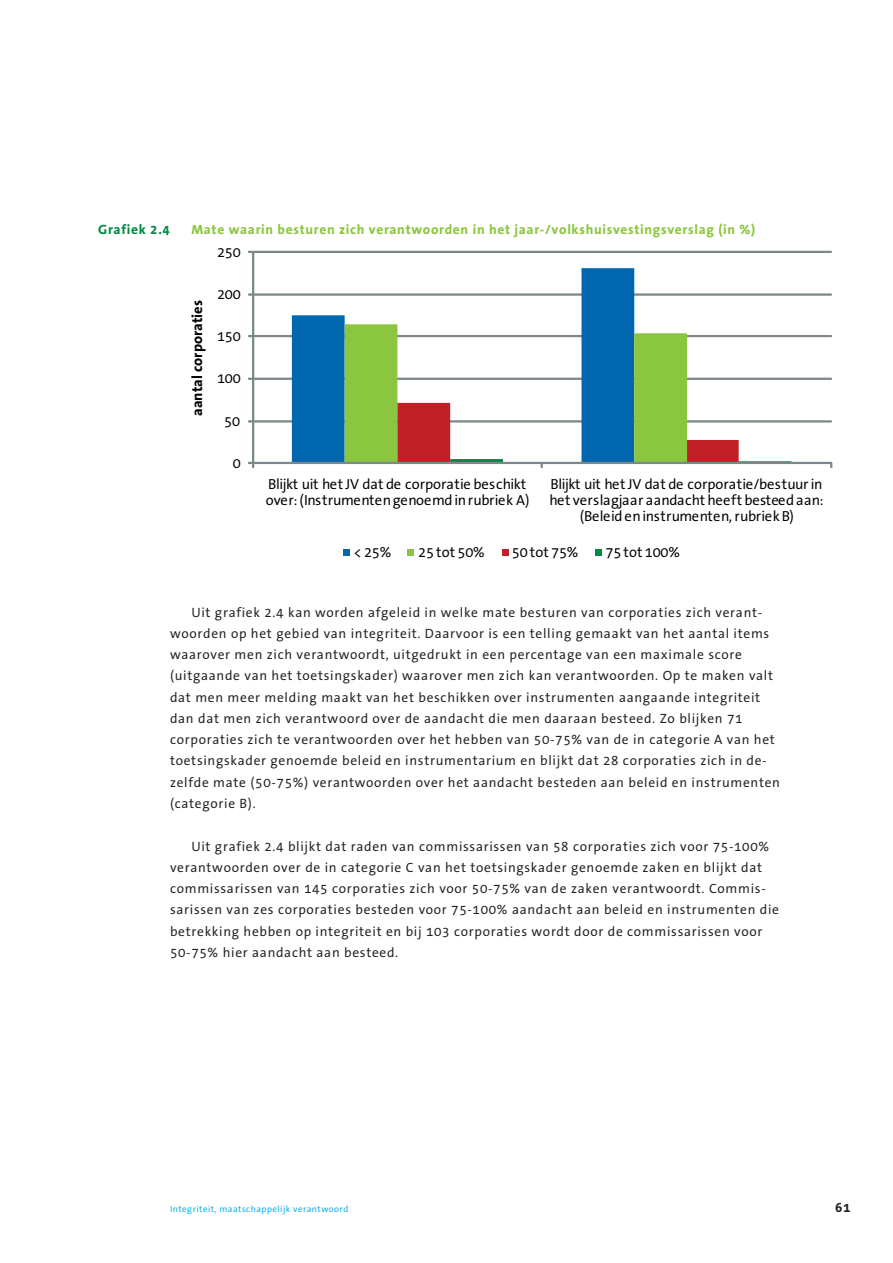
<style>
.page{position:relative;width:893px;height:1263px;background:#fff}
.page>*{position:absolute;margin:0;border:0;box-sizing:border-box;transform-origin:0 0}
.t1{font:14.55px/15.8px "The Sans Office";letter-spacing:-.01em;color:#000}
.t2{font:700 14.55px "The Sans Office";color:#000}
.t3{font:13.5px/21.3px "The Sans Office";letter-spacing:.05em;color:#231f20}
.t4{font:700 13.5px "The Sans Office";letter-spacing:.05em;color:#8bc63e}
.t5{font:700 13.5px "The Sans Office";letter-spacing:.05em;color:#008b43}
.t6{font:700 13.5px "The Sans Office";color:#231f20}
.t7{font:9px "The Sans Office";letter-spacing:.05em;color:#00aeef}
</style>
<div class="page">
<div style="left:253px;top:420px;width:579px;height:2px;background:#7e8789;border:1px solid #7e8789"></div>
<hr style="left:253px;top:378px;width:579px;height:2px;background:#7e8789">
<hr style="left:253px;top:335px;width:579px;height:2px;background:#7e8789">
<div style="left:253px;top:293px;width:579px;height:3px;background:#7e8789;border:1px solid #7e8789"></div>
<hr style="left:253px;top:251px;width:579px;height:2px;background:#7e8789">
<svg style="left:292px;top:268px;width:342px;height:194px"></svg>
<svg style="left:345px;top:324px;width:342px;height:138px"></svg>
<hr style="left:739px;top:461px;width:52px;height:2px;background:#008b48">
<div style="left:252px;top:251px;width:2px;height:212px;border:1px solid #7e8789"></div>
<svg style="left:248px;top:420px;width:6px;height:2px"></svg>
<svg style="left:248px;top:378px;width:6px;height:2px"></svg>
<svg style="left:248px;top:335px;width:6px;height:2px"></svg>
<svg style="left:248px;top:293px;width:6px;height:3px"></svg>
<svg style="left:248px;top:251px;width:6px;height:2px"></svg>
<div style="left:253px;top:462px;width:579px;height:2px;border:1px solid #7e8789"></div>
<svg style="left:248px;top:462px;width:6px;height:6px"></svg>
<svg style="left:397px;top:403px;width:342px;height:65px"></svg>
<svg style="left:830px;top:462px;width:2px;height:6px"></svg>
<div style="left:344px;top:549px;width:6px;height:7px;background:#0167af"></div>
<div style="left:407px;top:549px;width:7px;height:7px;background:#8bc640"></div>
<div style="left:502px;top:549px;width:7px;height:7px;background:#c12126"></div>
<div style="left:595px;top:549px;width:7px;height:7px;background:#008b48"></div>
<p class="t5" style="left:98px;top:222px;width:73px">Grafiek 2.4</p>
<p class="t4" style="left:191px;top:222px;width:566px">Mate waarin besturen zich verantwoorden in het jaar-/volkshuisvestingsverslag (in %)</p>
<p class="t1" style="left:217px;top:245px;width:25px">250</p>
<p class="t2" style="left:190px;top:416px;width:117px;rotate:-90deg">aantal corporaties</p>
<p class="t1" style="left:217px;top:287px;width:25px">200</p>
<p class="t1" style="left:217px;top:329px;width:25px">150</p>
<p class="t1" style="left:217px;top:371px;width:25px">100</p>
<p class="t1" style="left:224px;top:413px;width:17px">50</p>
<p class="t1" style="left:233px;top:456px;width:10px">0</p>
<p class="t1" style="left:266px;top:477px;width:265px">Blijkt uit het JV dat de corporatie beschikt over: (Instrumenten genoemd in rubriek A)</p>
<p class="t1" style="left:549px;top:477px;width:276px;text-align:center">Blijkt uit het JV dat de corporatie/bestuur in het verslagjaar aandacht heeft besteed aan: (Beleid en instrumenten, rubriek B)</p>
<p class="t1" style="left:354px;top:545px;width:39px">&lt; 25%</p>
<p class="t1" style="left:418px;top:545px;width:68px">25 tot 50%</p>
<p class="t1" style="left:512px;top:545px;width:68px">50 tot 75%</p>
<p class="t1" style="left:606px;top:545px;width:76px">75 tot 100%</p>
<p class="t3" style="left:170px;top:602px;width:611px;text-indent:21px">Uit grafiek 2.4 kan worden afgeleid in welke mate besturen van corporaties zich verant&shy;woorden op het gebied van integriteit. Daarvoor is een telling gemaakt van het aantal items waarover men zich verantwoordt, uitgedrukt in een percentage van een maximale score (uitgaande van het toetsingskader) waarover men zich kan verantwoorden. Op te maken valt dat men meer melding maakt van het beschikken over instrumenten aangaande integriteit dan dat men zich verantwoord over de aandacht die men daaraan besteed. Zo blijken 71 corporaties zich te verantwoorden over het hebben van 50-75% van de in categorie A van het toetsingskader genoemde beleid en instrumentarium en blijkt dat 28 corporaties zich in de&shy;zelfde mate (50-75%) verantwoorden over het aandacht besteden aan beleid en instrumenten (categorie B).</p>
<p class="t3" style="left:170px;top:836px;width:610px;text-indent:21px">Uit grafiek 2.4 blijkt dat raden van commissarissen van 58 corporaties zich voor 75-100% verantwoorden over de in categorie C van het toetsingskader genoemde zaken en blijkt dat commissarissen van 145 corporaties zich voor 50-75% van de zaken verantwoordt. Commis&shy;sarissen van zes corporaties besteden voor 75-100% aandacht aan beleid en instrumenten die betrekking hebben op integriteit en bij 103 corporaties wordt door de commissarissen voor 50-75% hier aandacht aan besteed.</p>
<p class="t7" style="left:170px;top:1204px;width:180px">Integriteit, maatschappelijk verantwoord</p>
<p class="t6" style="left:835px;top:1200px;width:17px">61</p>
</div>
